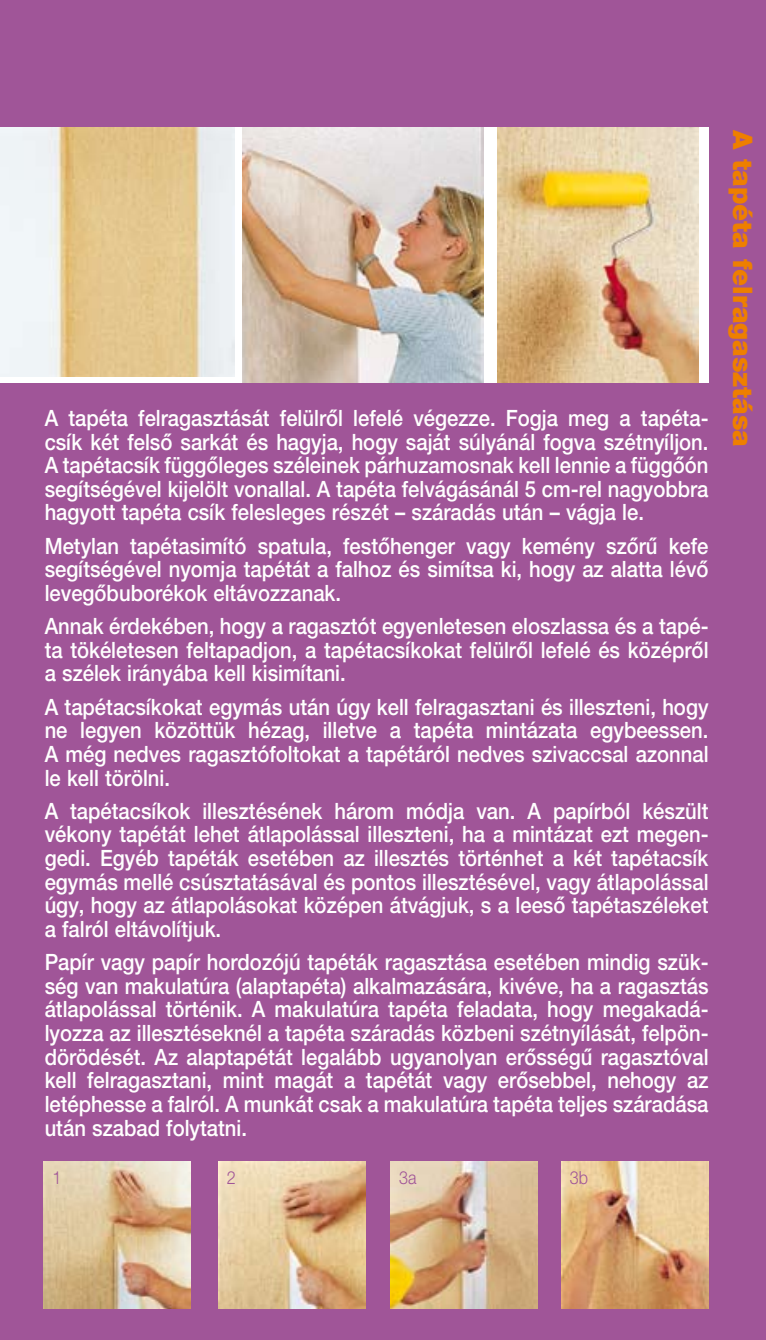
<style>
.page{position:relative;width:766px;height:1340px;background:#fff}
.page>*{position:absolute;margin:0;border:0;box-sizing:border-box;transform-origin:0 0}
.t1{font:900 27px "MG Helv Neue";color:#ee7f00}
.t2{font:500 22.5px/23.6px "MG Helv Neue";color:#fff;text-align:justify;scale:.9 1}
.t3{font:300 18px "MG Helv Neue";color:#a05598;scale:.9 1}
</style>
<div class="page">
<div style="left:0;top:0;width:765px;height:1339px;background:#a05598"></div>
<svg style="left:0;top:128px;width:242px;height:255px;background:#fcfbf9"></svg>
<img style="left:0;top:128px;width:234px;height:248px">
<div style="left:242px;top:128px;width:255px;height:255px;background:#fff"></div>
<img style="left:242px;top:128px;width:241px;height:255px">
<div style="left:497px;top:128px;width:211px;height:255px;background:#fff"></div>
<img style="left:497px;top:128px;width:201px;height:255px">
<img style="left:44px;top:1161px;width:147px;height:147px">
<img style="left:218px;top:1161px;width:147px;height:147px">
<img style="left:390px;top:1161px;width:147px;height:147px">
<img style="left:561px;top:1161px;width:147px;height:147px">
<p class="t2" style="left:45px;top:406px;width:739px">A tapéta felragasztását felülrôl lefelé végezze. Fogja meg a tapéta&shy;csík két felsô sarkát és hagyja, hogy saját súlyánál fogva szétnyíljon.<br>A tapétacsík függôleges széleinek párhuzamosnak kell lennie a függôón segítségével kijelölt vonallal. A tapéta felvágásánál 5 cm-rel nagyobbra hagyott tapéta csík felesleges részét – száradás után – vágja le.</p>
<p class="t2" style="left:45px;top:533px;width:739px">Metylan tapétasimító spatula, festôhenger vagy kemény szôrû kefe segítségével nyomja tapétát a falhoz és simítsa ki, hogy az alatta lévô levegôbuborékok eltávozzanak.</p>
<p class="t2" style="left:45px;top:614px;width:739px">Annak érdekében, hogy a ragasztót egyenletesen eloszlassa és a tapé&shy;ta tökéletesen feltapadjon, a tapétacsíkokat felülrôl lefelé és középrôl a szélek irányába kell kisimítani.</p>
<p class="t2" style="left:45px;top:694px;width:739px">A tapétacsíkokat egymás után úgy kell felragasztani és illeszteni, hogy ne legyen közöttük hézag, illetve a tapéta mintázata egybeessen.<br>A még nedves ragasztófoltokat a tapétáról nedves szivaccsal azonnal le kell törölni.</p>
<p class="t2" style="left:45px;top:798px;width:739px">A tapétacsíkok illesztésének három módja van. A papírból készült vékony tapétát lehet átlapolással illeszteni, ha a mintázat ezt megen&shy;gedi. Egyéb tapéták esetében az illesztés történhet a két tapétacsík egymás mellé csúsztatásával és pontos illesztésével, vagy átlapolással úgy, hogy az átlapolásokat középen átvágjuk, s a leesô tapétaszéleket a falról eltávolítjuk.</p>
<p class="t2" style="left:45px;top:950px;width:739px">Papír vagy papír hordozójú tapéták ragasztása esetében mindig szük&shy;ség van makulatúra (alaptapéta) alkalmazására, kivéve, ha a ragasztás átlapolással történik. A makulatúra tapéta feladata, hogy megakadá&shy;lyozza az illesztéseknél a tapéta száradás közbeni szétnyílását, felpön&shy;dörödését. Az alaptapétát legalább ugyanolyan erôsségû ragasztóval kell felragasztani, mint magát a tapétát vagy erôsebbel, nehogy az letéphesse a falról. A munkát csak a makulatúra tapéta teljes száradása után szabad folytatni.</p>
<p class="t3" style="left:52px;top:1166px;width:12px">1</p>
<p class="t3" style="left:227px;top:1166px;width:12px">2</p>
<p class="t3" style="left:399px;top:1166px;width:21px">3a</p>
<p class="t3" style="left:569px;top:1166px;width:22px">3b</p>
<p class="t1" style="left:758px;top:130px;width:318px;rotate:90deg">A tapéta felragasztása</p>
</div>
